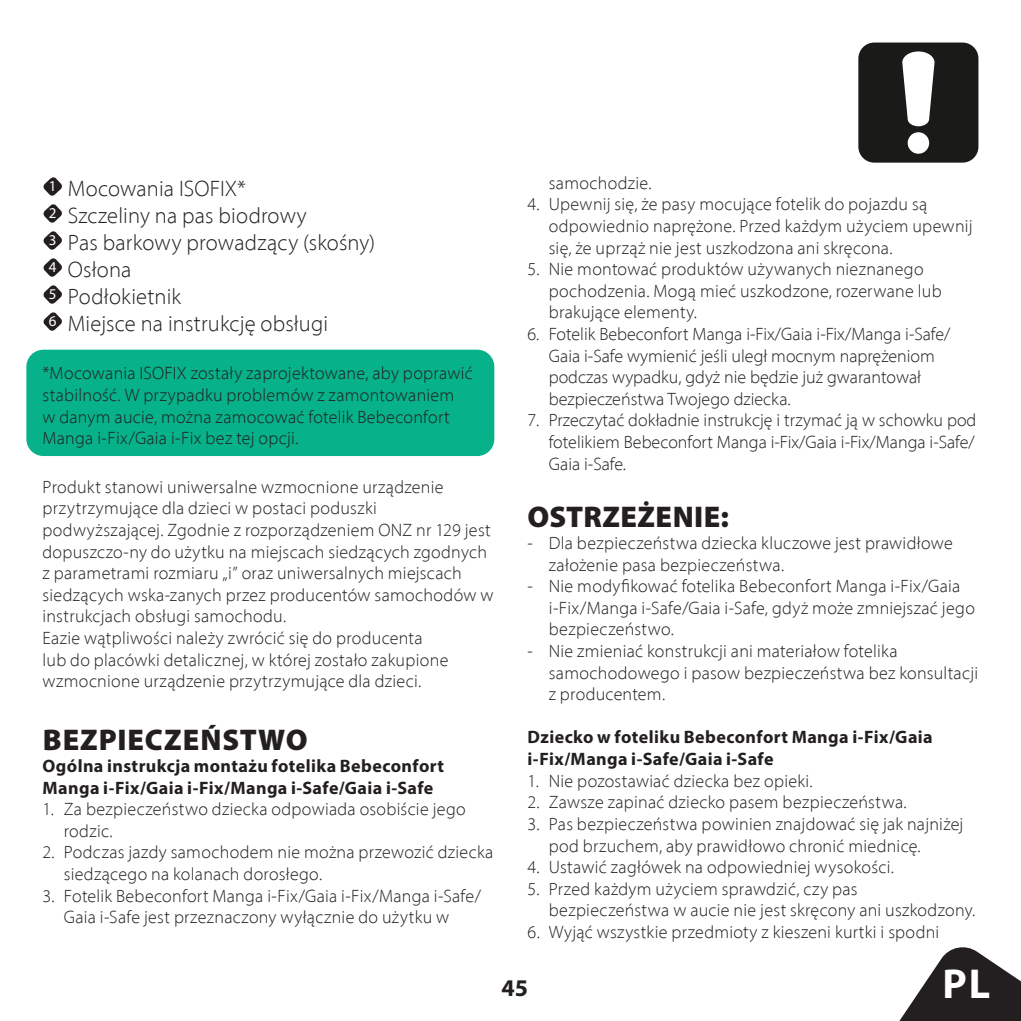
<style>
.page{position:relative;width:1021px;height:1021px;background:#fff}
.page>*{position:absolute;margin:0;border:0;box-sizing:border-box;transform-origin:0 0}
.t1{font:700 42px "Myriad Pro";color:#fff}
.t2{font:900 30px "Myriad Pro";letter-spacing:.02em;color:#231f20}
.t3{font:700 24px "Myriad Pro";color:#231f20}
.t4{font:300 22.5px/27px "Myriad Pro";letter-spacing:.005em;color:#231f20}
.t5{font:300 18px/21.6px "Myriad Pro";letter-spacing:.015em;color:#231f20}
.t6{font:700 18px/21.6px "Myriad Pro";letter-spacing:.02em;color:#231f20}
</style>
<div class="page">
<div style="left:858px;top:43px;width:120px;height:120px;background:#1a1a19;border-radius:16px"></div>
<div style="left:907px;top:132px;width:22px;height:22px;background:#fff;border-radius:50%"></div>
<svg style="left:902px;top:51px;width:32px;height:75px"></svg>
<svg style="left:900px;top:947px;width:120px;height:73px"></svg>
<div style="left:26px;top:350px;width:468px;height:106px;background:#07b189;border-radius:17px"></div>
<svg style="left:43px;top:177px;width:19px;height:19px"></svg>
<svg style="left:43px;top:204px;width:19px;height:19px"></svg>
<svg style="left:43px;top:231px;width:19px;height:19px"></svg>
<svg style="left:43px;top:258px;width:19px;height:19px"></svg>
<svg style="left:43px;top:285px;width:19px;height:19px"></svg>
<svg style="left:43px;top:312px;width:19px;height:19px"></svg>
<p class="t4" style="left:49px;top:174px;width:328px"><sup>1</sup> Mocowania ISOFIX*<br><sup>2</sup> Szczeliny na pas biodrowy<br><sup>3</sup> Pas barkowy prowadzący (skośny)<br><sup>4</sup> Osłona<br><sup>5</sup> Podłokietnik<br><sup>6</sup> Miejsce na instrukcję obsługi</p>
<p class="t5" style="left:43px;top:362px;width:432px">*Mocowania ISOFIX zostały zaprojektowane, aby poprawić stabilność. W przypadku problemów z zamontowaniem<br>w danym aucie, można zamocować fotelik Bebeconfort Manga i-Fix/Gaia i-Fix bez tej opcji.</p>
<p class="t5" style="left:43px;top:476px;width:452px">Produkt stanowi uniwersalne wzmocnione urządzenie przytrzymujące dla dzieci w postaci poduszki podwyższającej. Zgodnie z rozporządzeniem ONZ nr 129 jest dopuszczo-ny do użytku na miejscach siedzących zgodnych z parametrami rozmiaru „i” oraz uniwersalnych miejscach siedzących wska-zanych przez producentów samochodów w instrukcjach obsługi samochodu.<br>Eazie wątpliwości należy zwrócić się do producenta<br>lub do placówki detalicznej, w której zostało zakupione wzmocnione urządzenie przytrzymujące dla dzieci.</p>
<h2 class="t2" style="left:43px;top:723px;width:266px">BEZPIECZEŃSTWO</h2>
<p class="t6" style="left:43px;top:754px;width:403px">Ogólna instrukcja montażu fotelika Bebeconfort<br>Manga i-Fix/Gaia i-Fix/Manga i-Safe/Gaia i-Safe</p>
<p class="t5" style="left:64px;top:798px;width:403px;text-indent:-21px">1. Za bezpieczeństwo dziecka odpowiada osobiście jego rodzic.</p>
<p class="t5" style="left:64px;top:841px;width:431px;text-indent:-21px">2. Podczas jazdy samochodem nie można przewozić dziecka siedzącego na kolanach dorosłego.</p>
<p class="t5" style="left:43px;top:884px;width:440px;text-align:center">3. Fotelik Bebeconfort Manga i-Fix/Gaia i-Fix/Manga i-Safe/<br>Gaia i-Safe jest przeznaczony wyłącznie do użytku w</p>
<p class="t5" style="left:548px;top:172px;width:104px">samochodzie.</p>
<p class="t5" style="left:548px;top:193px;width:425px;text-indent:-21px">4. Upewnij się, że pasy mocujące fotelik do pojazdu są odpowiednio naprężone. Przed każdym użyciem upewnij się, że uprząż nie jest uszkodzona ani skręcona.</p>
<p class="t5" style="left:548px;top:258px;width:394px;text-indent:-21px">5. Nie montować produktów używanych nieznanego pochodzenia. Mogą mieć uszkodzone, rozerwane lub brakujące elementy.</p>
<p class="t5" style="left:548px;top:323px;width:403px;text-indent:-21px">6. Fotelik Bebeconfort Manga i-Fix/Gaia i-Fix/Manga i-Safe/ Gaia i-Safe wymienić jeśli uległ mocnym naprężeniom podczas wypadku, gdyż nie będzie już gwarantował bezpieczeństwa Twojego dziecka.</p>
<p class="t5" style="left:548px;top:409px;width:429px;text-align:justify;text-indent:-21px">7. Przeczytać dokładnie instrukcję i trzymać ją w schowku pod fotelikiem Bebeconfort Manga i-Fix/Gaia i-Fix/Manga i-Safe/ Gaia i-Safe.</p>
<h2 class="t2" style="left:527px;top:500px;width:203px">OSTRZEŻENIE:</h2>
<p class="t5" style="left:549px;top:532px;width:405px;text-indent:-21px">- Dla bezpieczeństwa dziecka kluczowe jest prawidłowe założenie pasa bezpieczeństwa.</p>
<p class="t5" style="left:549px;top:575px;width:428px;text-indent:-21px">- Nie modyfikować fotelika Bebeconfort Manga i-Fix/Gaia i-Fix/Manga i-Safe/Gaia i-Safe, gdyż może zmniejszać jego bezpieczeństwo.</p>
<p class="t5" style="left:549px;top:640px;width:431px;text-indent:-21px">- Nie zmieniać konstrukcji ani materiałow fotelika samochodowego i pasow bezpieczeństwa bez konsultacji z producentem.</p>
<p class="t6" style="left:527px;top:726px;width:407px">Dziecko w foteliku Bebeconfort Manga i-Fix/Gaia i-Fix/Manga i-Safe/Gaia i-Safe</p>
<p class="t5" style="left:527px;top:769px;width:287px">1. Nie pozostawiać dziecka bez opieki.</p>
<p class="t5" style="left:527px;top:791px;width:381px">2. Zawsze zapinać dziecko pasem bezpieczeństwa.</p>
<p class="t5" style="left:549px;top:813px;width:416px;text-indent:-21px">3. Pas bezpieczeństwa powinien znajdować się jak najniżej pod brzuchem, aby prawidłowo chronić miednicę.</p>
<p class="t5" style="left:527px;top:856px;width:368px">4. Ustawić zagłówek na odpowiedniej wysokości.</p>
<p class="t5" style="left:549px;top:877px;width:428px;text-indent:-21px">5. Przed każdym użyciem sprawdzić, czy pas bezpieczeństwa w aucie nie jest skręcony ani uszkodzony.</p>
<p class="t5" style="left:527px;top:921px;width:413px">6. Wyjąć wszystkie przedmioty z kieszeni kurtki i spodni</p>
<h3 class="t3" style="left:501px;top:972px;width:28px">45</h3>
<h1 class="t1" style="left:942px;top:956px;width:49px">PL</h1>
</div>
